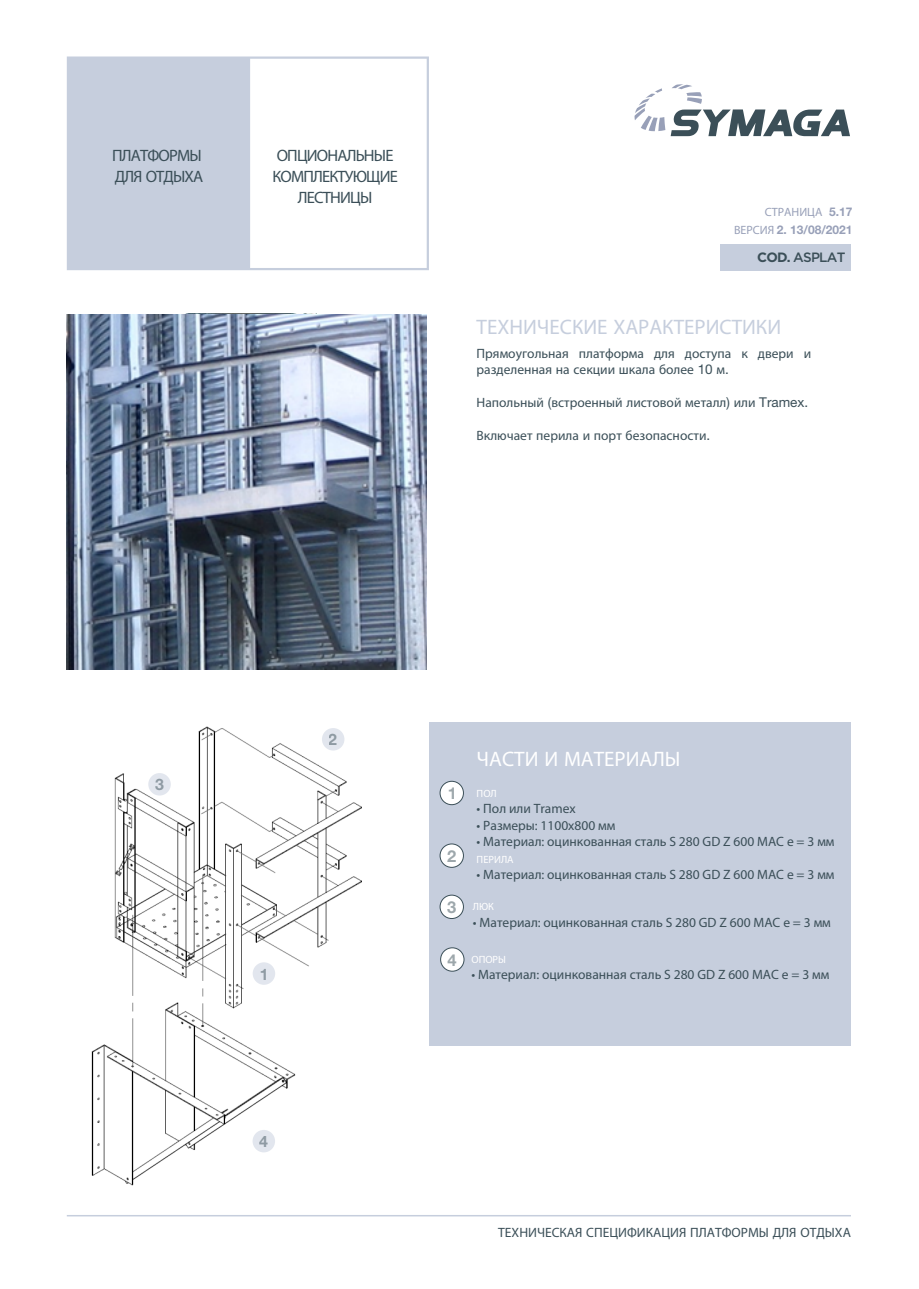
<style>
.page{position:relative;width:919px;height:1289px;background:#fff}
.page>*{position:absolute;margin:0;border:0;box-sizing:border-box;transform-origin:0 0}
.t1{font:21px "Myriad Pro";color:#c6cedd}
.t2{font:21px "Myriad Pro";color:#fff}
.t3{font:16.5px/21px "Myriad Pro";letter-spacing:-.05em;color:#3b4f58;text-align:center}
.t4{font:700 16.5px "Helvetica Neue LT Std";color:#3b4f58}
.t5{font:700 15.9px "Helvetica Neue LT Std";color:#3b4f58}
.t6{font:13.5px/16.5px "Myriad Pro";color:#3b4f58}
.t7{font:500 13.5px "Gotham";letter-spacing:-.06em;color:#3b4f58}
.t8{font:700 12px "Helvetica Neue LT Std";color:#98a0b8}
.t9{font:12px "Myriad Pro";color:#98a0b8}
.t10{font:10.5px "Myriad Pro";color:#fff}
.s1{font-family:"Helvetica Neue LT Std";font-weight:700}
.s2{font-family:"Myriad Pro";font-weight:400}
.s3{font-weight:700}
.s4{font-family:"Helvetica Neue LT Std"}
</style>
<div class="page">
<img style="left:91px;top:726px;width:271px;height:460px">
<div style="left:429px;top:722px;width:421px;height:323px;background:#c6cedd"></div>
<svg style="left:67px;top:56px;width:362px;height:214px;fill:#c6cedd"></svg>
<hr style="left:67px;top:1214px;width:783px;height:2px;background:#c6cedd">
<svg style="left:634px;top:84px;width:216px;height:52px"></svg>
<div style="left:440px;top:781px;width:23px;height:23px;background:#fff;border-radius:50%"></div>
<div style="left:439px;top:781px;width:25px;height:24px;border:1px solid #3b4f58;border-radius:50%"></div>
<div style="left:440px;top:844px;width:23px;height:23px;background:#fff;border-radius:50%"></div>
<div style="left:439px;top:843px;width:25px;height:24px;border:1px solid #3b4f58;border-radius:50%"></div>
<div style="left:440px;top:895px;width:23px;height:23px;background:#fff;border-radius:50%"></div>
<div style="left:439px;top:894px;width:25px;height:24px;border:1px solid #3b4f58;border-radius:50%"></div>
<div style="left:440px;top:947px;width:24px;height:24px;background:#fff;border-radius:50%"></div>
<div style="left:440px;top:947px;width:24px;height:24px;border:1px solid #3b4f58;border-radius:50%"></div>
<div style="left:334px;top:1177px;width:35px;height:32px;background:#fff"></div>
<img style="left:67px;top:314px;width:359px;height:356px">
<div style="left:253px;top:962px;width:22px;height:22px;background:#e2e6ee;border-radius:50%"></div>
<div style="left:322px;top:728px;width:22px;height:22px;background:#e2e6ee;border-radius:50%"></div>
<div style="left:148px;top:773px;width:23px;height:22px;background:#e2e6ee;border-radius:50%"></div>
<div style="left:252px;top:1129px;width:23px;height:23px;background:#e2e6ee;border-radius:50%"></div>
<div style="left:720px;top:244px;width:130px;height:26px;background:#c6cedd"></div>
<p class="t3" style="left:112px;top:145px;width:93px;text-align:left">ПЛАТФОРМЫ<br>ДЛЯ ОТДЫХА</p>
<p class="t3" style="left:272px;top:145px;width:127px">ОПЦИОНАЛЬНЫЕ<br>КОМПЛЕКТУЮЩИЕ<br>ЛЕСТНИЦЫ</p>
<p class="t9" style="left:764px;top:205px;width:89px">СТРАНИЦА <span class="s1">5.17</span></p>
<p class="t8" style="left:734px;top:223px;width:120px"><span class="s2">ВЕРСИЯ</span> 2. 13/08/2021</p>
<p class="t7" style="left:757px;top:248px;width:90px"><span class="s3">COD.</span> ASPLAT</p>
<h1 class="t1" style="left:476px;top:314px;width:306px">ТЕХНИЧЕСКИЕ ХАРАКТЕРИСТИКИ</h1>
<p class="t6" style="left:476px;top:345px;width:336px">Прямоугольная платформа для доступа к двери и разделенная на секции шкала более <span class="s4">10</span> м<span class="s4">.</span></p>
<p class="t6" style="left:476px;top:394px;width:333px">Напольный <span class="s4">(</span>встроенный листовой металл<span class="s4">)</span> или <span class="s4">Tramex.</span></p>
<p class="t6" style="left:476px;top:427px;width:235px">Включает перила и порт безопасности<span class="s4">.</span></p>
<p class="t5" style="left:155px;top:774px;width:10px">3</p>
<p class="t5" style="left:328px;top:729px;width:10px">2</p>
<p class="t5" style="left:259px;top:964px;width:10px">1</p>
<p class="t5" style="left:259px;top:1131px;width:10px">4</p>
<p class="t4" style="left:447px;top:783px;width:11px">1</p>
<p class="t4" style="left:447px;top:845px;width:11px">2</p>
<p class="t4" style="left:447px;top:896px;width:11px">3</p>
<p class="t4" style="left:447px;top:949px;width:11px">4</p>
<h1 class="t2" style="left:476px;top:745px;width:205px">ЧАСТИ И МАТЕРИАЛЫ</h1>
<p class="t10" style="left:476px;top:786px;width:22px">ПОЛ</p>
<p class="t6" style="left:476px;top:800px;width:100px">• Пол или Tramex</p>
<p class="t6" style="left:476px;top:816px;width:140px">• Размеры: 1100x800 мм</p>
<p class="t6" style="left:476px;top:833px;width:359px">• Материал: оцинкованная сталь S 280 GD Z 600 MAC е = 3 мм</p>
<p class="t10" style="left:476px;top:852px;width:39px">ПЕРИЛА</p>
<p class="t6" style="left:476px;top:866px;width:359px">• Материал: оцинкованная сталь S 280 GD Z 600 MAC е = 3 мм</p>
<p class="t10" style="left:473px;top:900px;width:23px">ЛЮК</p>
<p class="t6" style="left:473px;top:913px;width:359px">• Материал: оцинкованная сталь S 280 GD Z 600 MAC е = 3 мм</p>
<p class="t10" style="left:471px;top:952px;width:36px">ОПОРЫ</p>
<p class="t6" style="left:471px;top:966px;width:359px">• Материал: оцинкованная сталь S 280 GD Z 600 MAC е = 3 мм</p>
<p class="t6" style="left:498px;top:1223px;width:354px">ТЕХНИЧЕСКАЯ СПЕЦИФИКАЦИЯ ПЛАТФОРМЫ ДЛЯ ОТДЫХА</p>
</div>
